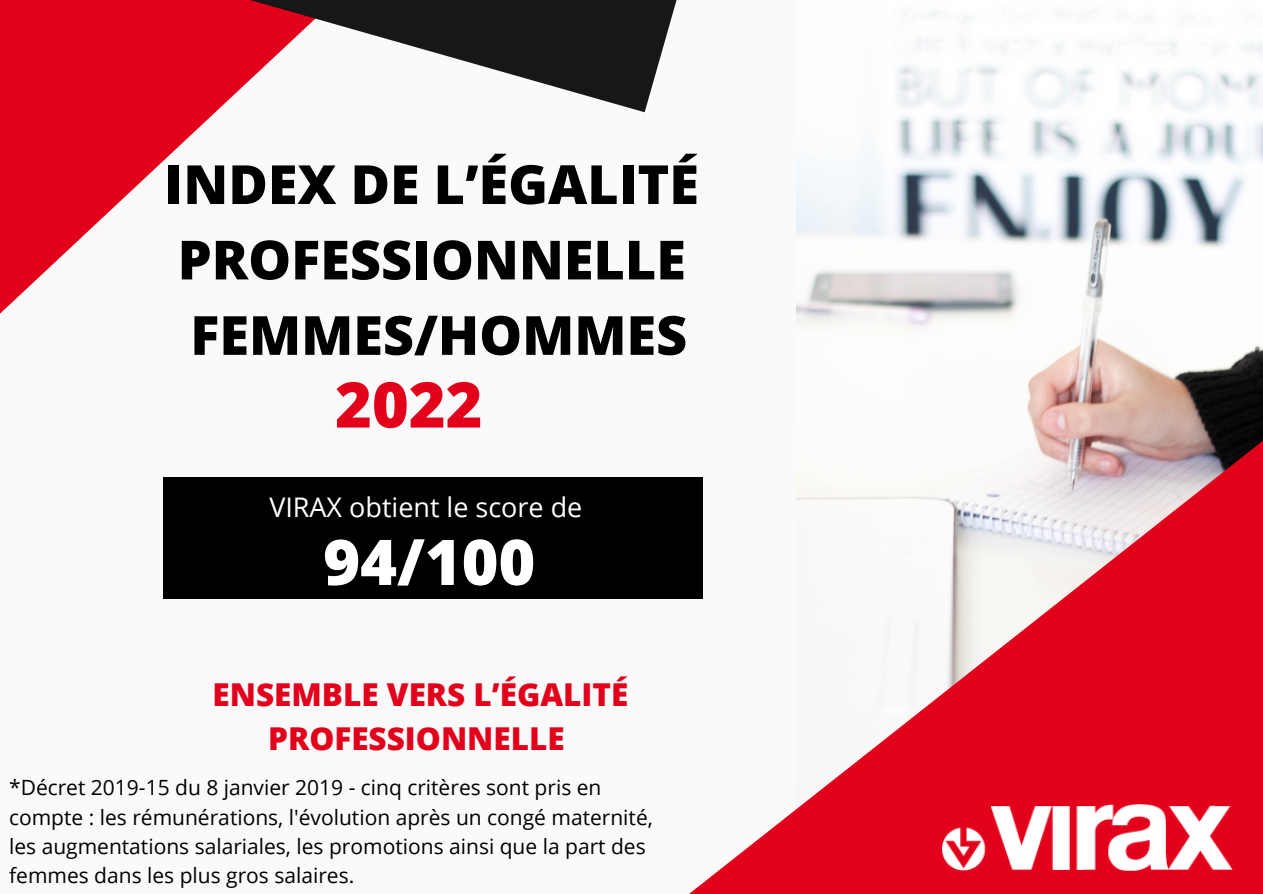
<style>
.page{position:relative;width:1263px;height:894px;background:#fff}
.page>*{position:absolute;margin:0;border:0;box-sizing:border-box;transform-origin:0 0}
.t1{font:800 63px "Open Sans";color:#fff}
.t2{font:800 63px "Open Sans";color:#e2001a}
.t3{font:800 54px/75.3px "Open Sans";color:#000}
.t4{font:800 31.5px/43.8px "Open Sans";color:#e2001a;text-align:center}
.t5{font:27px "Open Sans";color:#fff}
.t6{font:21px/29.2px "Open Sans";color:#000}
</style>
<div class="page">
<div style="left:0;top:0;width:1263px;height:893px;background:#fafafa"></div>
<svg style="left:0;top:0;width:216px;height:314px;fill:#e2001a"></svg>
<svg style="left:110px;top:0;width:567px;height:112px"></svg>
<img style="left:797px;top:12px;width:466px;height:370px">
<svg style="left:595px;top:382px;width:668px;height:511px"></svg>
<img style="left:942px;top:803px;width:290px;height:67px">
<div style="left:163px;top:477px;width:539px;height:121px;background:#000"></div>
<h2 class="t3" style="left:165px;top:145px;width:536px">INDEX DE L’ÉGALITÉ<br>PROFESSIONNELLE<br>FEMMES/HOMMES</h2>
<h1 class="t2" style="left:335px;top:360px;width:149px">2022</h1>
<p class="t5" style="left:269px;top:488px;width:314px">VIRAX obtient le score de</p>
<h1 class="t1" style="left:323px;top:517px;width:213px">94/100</h1>
<h3 class="t4" style="left:213px;top:671px;width:417px">ENSEMBLE VERS L’ÉGALITÉ<br>PROFESSIONNELLE</h3>
<p class="t6" style="left:9px;top:772px;width:645px">*Décret 2019-15 du 8 janvier 2019 - cinq critères sont pris en compte : les rémunérations, l'évolution après un congé maternité, les augmentations salariales, les promotions ainsi que la part des femmes dans les plus gros salaires.</p>
</div>
